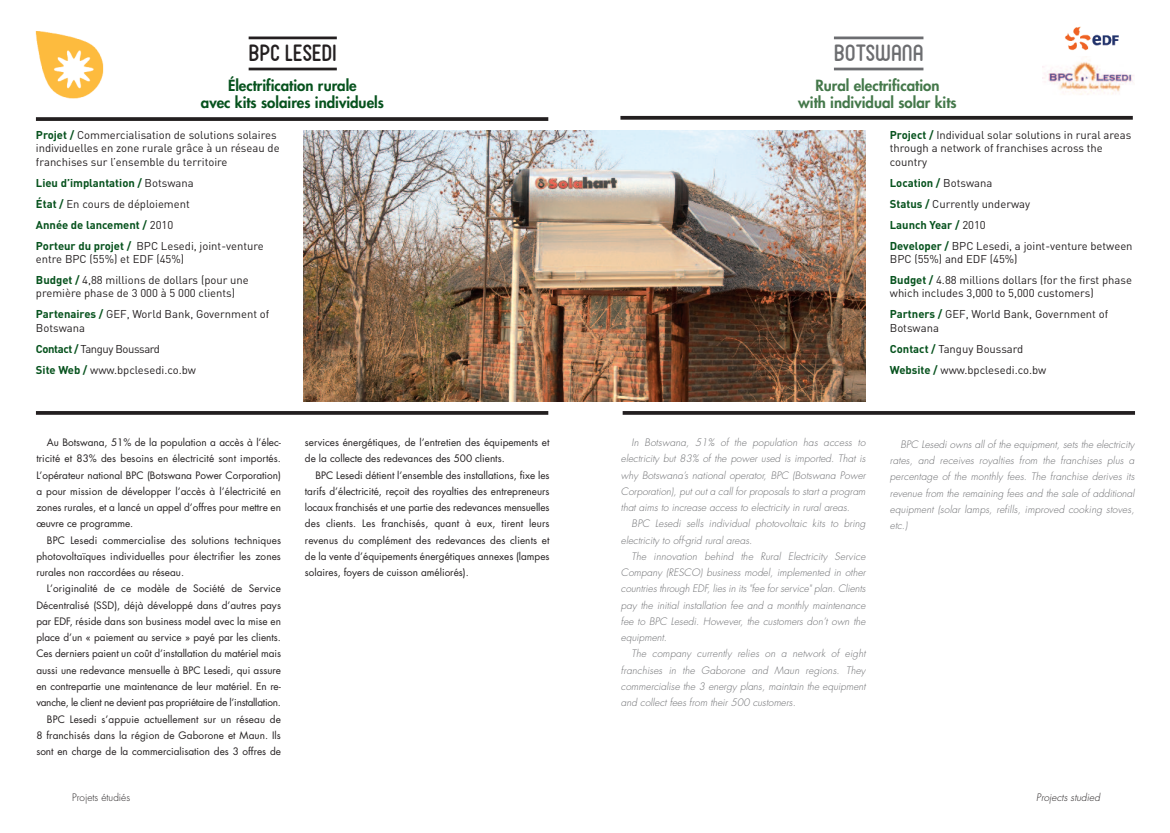
<style>
.page{position:relative;width:1170px;height:833px;background:#fff}
.page>*{position:absolute;margin:0;border:0;box-sizing:border-box;transform-origin:0 0}
.t1{font:22.5px "FV Almelo";color:#231f20}
.t2{font:22.5px "FV Almelo";color:#6c6d70}
.t3{font:800 15px/17.5px "Futura";color:#06521d;text-align:center}
.t4{font:800 15px/17.5px "Futura";color:#44784a;text-align:center}
.t5{font:11.25px/20.9px "DIN";color:#231f20}
.t6{font:700 11.25px/20.9px "DIN";color:#06521d}
.t7{font:10px/16.2px "Futura";color:#231f20;text-align:justify}
.t8{font:italic 300 10px/16.2px "Futura";letter-spacing:.005em;color:#6c6d70;text-align:justify}
.t9{font:italic 300 10px "Futura";letter-spacing:.005em;color:#231f20}
.t10{font:300 10px "Futura";color:#231f20}
.s1{font-weight:700;color:#06521d}
.s2{font-weight:400;color:#231f20}
</style>
<div class="page">
<svg style="left:620px;top:116px;width:512px;height:4px;background:#343031"></svg>
<svg style="left:622px;top:411px;width:512px;height:4px;background:#302c2d"></svg>
<hr style="left:833px;top:37px;width:90px;height:2px;background:#6c6d70">
<hr style="left:833px;top:68px;width:90px;height:2px;background:#6c6d70">
<img style="left:1042px;top:60px;width:92px;height:35px">
<hr style="left:248px;top:37px;width:89px;height:2px;background:#231f20">
<hr style="left:248px;top:68px;width:89px;height:2px;background:#231f20">
<svg style="left:36px;top:117px;width:512px;height:4px;background:#302c2d"></svg>
<svg style="left:36px;top:411px;width:512px;height:4px;background:#302c2d"></svg>
<img style="left:35px;top:31px;width:69px;height:68px">
<img style="left:1064px;top:27px;width:54px;height:24px">
<img style="left:304px;top:130px;width:561px;height:271px">
<h1 class="t1" style="left:249px;top:39px;width:90px">BPC LESEDI</h1>
<h2 class="t3" style="left:201px;top:78px;width:184px">Électrification rurale<br>avec kits solaires individuels</h2>
<p class="t5" style="left:36px;top:128px;width:245px;line-height:13.5px"><span class="s1">Projet /</span> Commercialisation de solutions solaires individuelles en zone rurale grâce à un réseau de franchises sur l’ensemble du territoire</p>
<p class="t6" style="left:36px;top:172px;width:229px">Lieu d’implantation / <span class="s2">Botswana<br></span>État / <span class="s2">En cours de déploiement<br></span>Année de lancement / <span class="s2">2010<br></span>Porteur du projet / <span class="s2">BPC Lesedi, joint-venture</span></p>
<p class="t5" style="left:36px;top:249px;width:214px">entre BPC (55%) et EDF (45%)<br><span class="s1">Budget /</span> 4,88 millions de dollars (pour une</p>
<p class="t5" style="left:36px;top:283px;width:235px">première phase de 3 000 à 5 000 clients)<br><span class="s1">Partenaires /</span> GEF, World Bank, Government of</p>
<p class="t5" style="left:36px;top:317px;width:162px">Botswana<br><span class="s1">Contact /</span> Tanguy Boussard<br><span class="s1">Site Web /</span> www.bpclesedi.co.bw</p>
<p class="t7" style="left:36px;top:435px;width:246px;text-indent:11px">Au Botswana, 51% de la population a accès à l’élec&shy;tricité et 83% des besoins en électricité sont importés.<br>L’opérateur national BPC (Botswana Power Corporation) a pour mission de développer l’accès à l’électricité en zones rurales, et a lancé un appel d’offres pour mettre en œuvre ce programme.</p>
<p class="t7" style="left:36px;top:533px;width:246px;text-indent:11px">BPC Lesedi commercialise des solutions techniques photovoltaïques individuelles pour électrifier les zones rurales non raccordées au réseau.</p>
<p class="t7" style="left:36px;top:581px;width:246px;text-align:right">L’originalité de ce modèle de Société de Service Décentralisé (SSD), déjà développé dans d’autres pays par EDF, réside dans son business model avec la mise en place d’un « paiement au service » payé par les clients.<br>Ces derniers paient un coût d’installation du matériel mais aussi une redevance mensuelle à BPC Lesedi, qui assure en contrepartie une maintenance de leur matériel. En re&shy;vanche, le client ne devient pas propriétaire de l’installation.<br>BPC Lesedi s’appuie actuellement sur un réseau de<br>8 franchisés dans la région de Gaborone et Maun. Ils sont en charge de la commercialisation des 3 offres de</p>
<p class="t10" style="left:72px;top:793px;width:59px">Projets étudiés</p>
<p class="t7" style="left:305px;top:435px;width:246px">services énergétiques, de l’entretien des équipements et de la collecte des redevances des 500 clients.</p>
<p class="t7" style="left:305px;top:468px;width:246px;text-indent:11px">BPC Lesedi détient l’ensemble des installations, fixe les tarifs d’électricité, reçoit des royalties des entrepreneurs locaux franchisés et une partie des redevances mensuelles des clients. Les franchisés, quant à eux, tirent leurs revenus du complément des redevances des clients et de la vente d’équipements énergétiques annexes (lampes solaires, foyers de cuisson améliorés).</p>
<h1 class="t2" style="left:833px;top:39px;width:91px">BOTSWANA</h1>
<h2 class="t4" style="left:798px;top:77px;width:160px">Rural electrification<br>with individual solar kits</h2>
<p class="t5" style="left:889px;top:128px;width:243px;line-height:13.5px"><span class="s1">Project /</span> Individual solar solutions in rural areas through a network of franchises across the country</p>
<p class="t5" style="left:889px;top:172px;width:244px"><span class="s1">Location /</span> Botswana<br><span class="s1">Status /</span> Currently underway<br><span class="s1">Launch Year /</span> 2010<br><span class="s1">Developer /</span> BPC Lesedi, a joint-venture between</p>
<p class="t5" style="left:889px;top:249px;width:243px">BPC (55%) and EDF (45%)<br><span class="s1">Budget /</span> 4.88 millions dollars (for the first phase</p>
<p class="t5" style="left:889px;top:283px;width:220px">which includes 3,000 to 5,000 customers)<br><span class="s1">Partners /</span> GEF, World Bank, Government of</p>
<p class="t5" style="left:889px;top:317px;width:158px">Botswana<br><span class="s1">Contact /</span> Tanguy Boussard<br><span class="s1">Website /</span> www.bpclesedi.co.bw</p>
<p class="t8" style="left:621px;top:435px;width:246px;text-indent:11px">In Botswana, 51% of the population has access to electricity but 83% of the power used is imported. That is why Botswana’s national operator, BPC (Botswana Power Corporation), put out a call for proposals to start a program that aims to increase access to electricity in rural areas.</p>
<p class="t8" style="left:621px;top:516px;width:246px;text-indent:11px">BPC Lesedi sells individual photovoltaic kits to bring electricity to off-grid rural areas.</p>
<p class="t8" style="left:621px;top:549px;width:246px;text-indent:11px">The innovation behind the Rural Electricity Service Company (RESCO) business model, implemented in other countries through EDF, lies in its "fee for service" plan. Clients pay the initial installation fee and a monthly maintenance fee to BPC Lesedi. However, the customers don’t own the equipment.</p>
<p class="t8" style="left:621px;top:646px;width:246px;text-indent:11px">The company currently relies on a network of eight franchises in the Gaborone and Maun regions. They commercialise the 3 energy plans, maintain the equipment and collect fees from their 500 customers.</p>
<p class="t8" style="left:889px;top:437px;width:246px;text-indent:11px">BPC Lesedi owns all of the equipment, sets the electricity rates, and receives royalties from the franchises plus a percentage of the monthly fees. The franchise derives its revenue from the remaining fees and the sale of additional equipment (solar lamps, refills, improved cooking stoves, etc.)</p>
<p class="t9" style="left:1036px;top:792px;width:65px">Projects studied</p>
</div>
